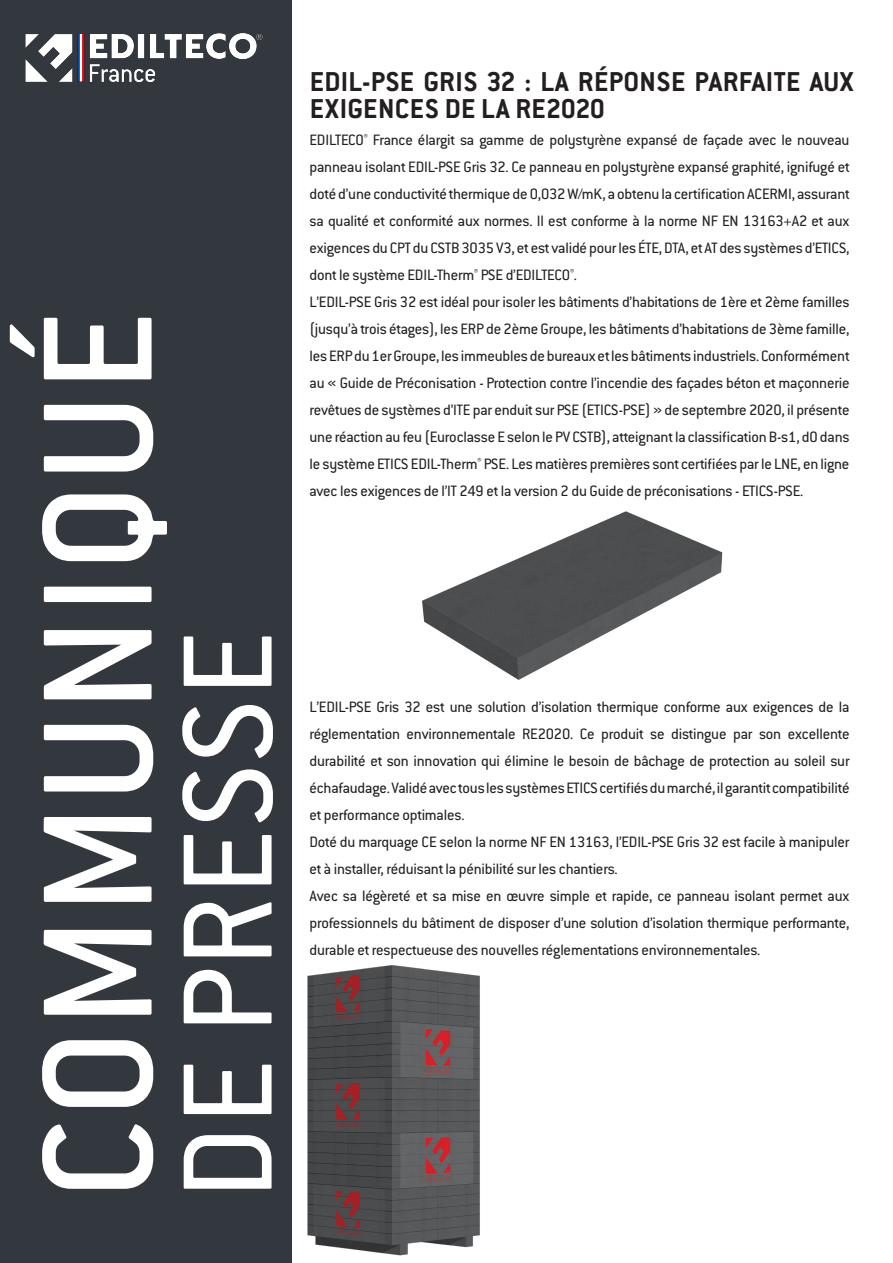
<style>
.page{position:relative;width:893px;height:1263px;background:#fff}
.page>*{position:absolute;margin:0;border:0;box-sizing:border-box;transform-origin:0 0}
.t1{font:500 171px "Conduit ITC";letter-spacing:.015em;color:#fff}
.t2{font:139.5px "Conduit ITC";letter-spacing:.015em;color:#fff}
.t3{font:700 30px/27px "Conduit ITC";letter-spacing:.015em;color:#231f20}
.t4{font:16.5px/27px "Conduit ITC";letter-spacing:-.01em;color:#231f20;text-align:justify}
</style>
<div class="page">
<div style="left:0;top:0;width:292px;height:1263px;background:#33383f"></div>
<img style="left:25px;top:33px;width:238px;height:49px">
<img style="left:307px;top:965px;width:173px;height:291px">
<img style="left:422px;top:511px;width:301px;height:169px">
<h1 class="t1" style="left:2px;top:1199px;width:890px;rotate:-90deg">COMMUNIQUÉ</h1>
<h2 class="t2" style="left:144px;top:1199px;width:569px;rotate:-90deg">DE PRESSE</h2>
<p class="t3" style="left:310px;top:67px;width:545px">EDIL-PSE GRIS 32 : LA RÉPONSE PARFAITE AUX<br>EXIGENCES DE LA RE2020</p>
<p class="t4" style="left:309px;top:126px;width:542px">EDILTECO<sup>®</sup> France élargit sa gamme de polystyrène expansé de façade avec le nouveau panneau isolant EDIL-PSE Gris 32. Ce panneau en polystyrène expansé graphité, ignifugé et doté d’une conductivité thermique de 0,032 W/mK, a obtenu la certification ACERMI, assurant sa qualité et conformité aux normes. Il est conforme à la norme NF EN 13163+A2 et aux exigences du CPT du CSTB 3035 V3, et est validé pour les ÉTE, DTA, et AT des systèmes d’ETICS, dont le système EDIL-Therm<sup>®</sup> PSE d’EDILTECO<sup>®</sup>.</p>
<p class="t4" style="left:309px;top:288px;width:542px">L’EDIL-PSE Gris 32 est idéal pour isoler les bâtiments d’habitations de 1ère et 2ème familles (jusqu’à trois étages), les ERP de 2ème Groupe, les bâtiments d’habitations de 3ème famille, les ERP du 1er Groupe, les immeubles de bureaux et les bâtiments industriels. Conformément au « Guide de Préconisation - Protection contre l’incendie des façades béton et maçonnerie revêtues de systèmes d’ITE par enduit sur PSE (ETICS-PSE) » de septembre 2020, il présente une réaction au feu (Euroclasse E selon le PV CSTB), atteignant la classification B-s1, d0 dans le système ETICS EDIL-Therm<sup>®</sup> PSE. Les matières premières sont certifiées par le LNE, en ligne avec les exigences de l’IT 249 et la version 2 du Guide de préconisations - ETICS-PSE.</p>
<p class="t4" style="left:309px;top:693px;width:542px">L’EDIL-PSE Gris 32 est une solution d’isolation thermique conforme aux exigences de la réglementation environnementale RE2020. Ce produit se distingue par son excellente durabilité et son innovation qui élimine le besoin de bâchage de protection au soleil sur échafaudage. Validé avec tous les systèmes ETICS certifiés du marché, il garantit compatibilité et performance optimales.</p>
<p class="t4" style="left:309px;top:828px;width:541px">Doté du marquage CE selon la norme NF EN 13163, l’EDIL-PSE Gris 32 est facile à manipuler et à installer, réduisant la pénibilité sur les chantiers.</p>
<p class="t4" style="left:309px;top:882px;width:542px">Avec sa légèreté et sa mise en œuvre simple et rapide, ce panneau isolant permet aux professionnels du bâtiment de disposer d’une solution d’isolation thermique performante, durable et respectueuse des nouvelles réglementations environnementales.</p>
</div>
